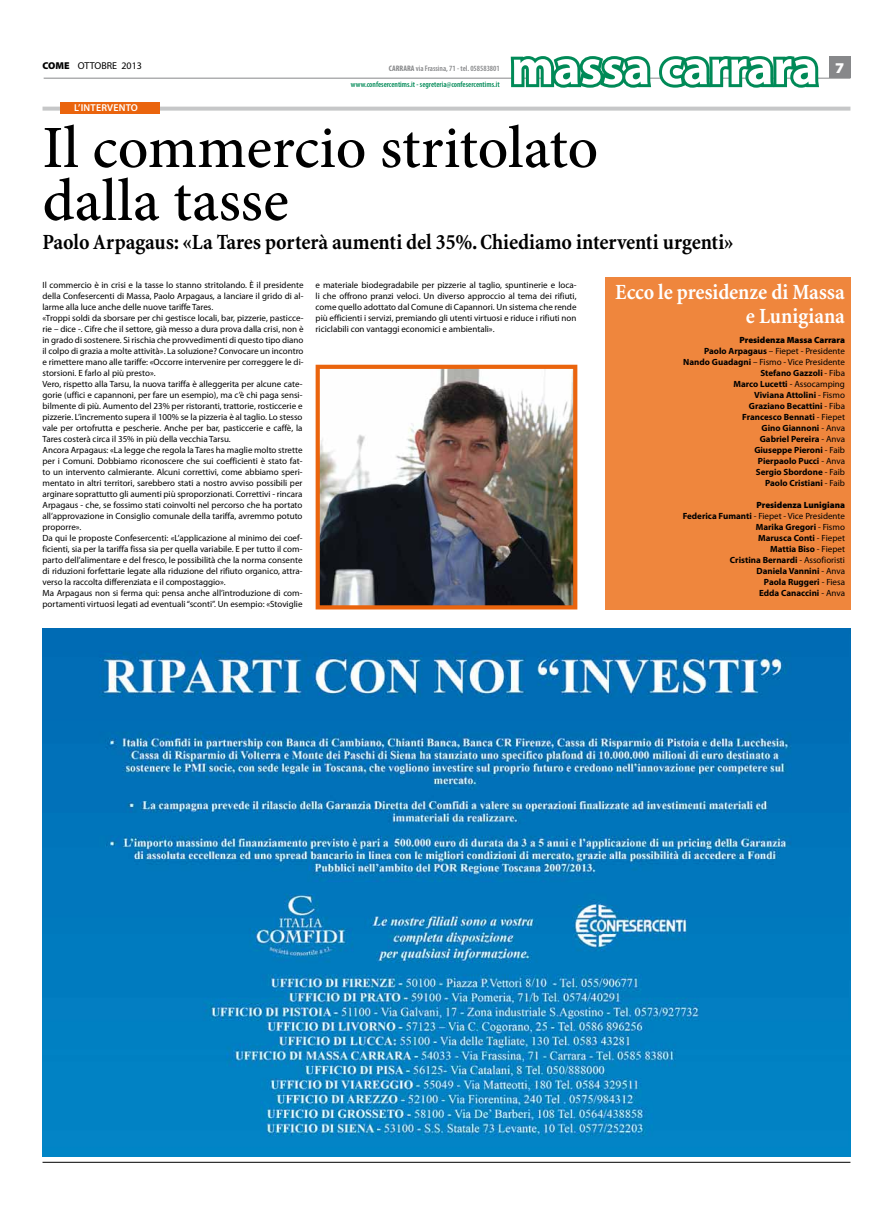
<style>
.page{position:relative;width:893px;height:1219px;background:#fff}
.page>*{position:absolute;margin:0;border:0;box-sizing:border-box;transform-origin:0 0}
.t1{font:500 60px/53px "Minion Pro";color:#000}
.t2{font:700 50px "Myriad Pro";color:#fff}
.t3{font:700 condensed 22px "Minion";letter-spacing:-.005em;color:#000}
.t4{font:700 condensed 22px/24px "Minion";letter-spacing:-.005em;color:#fff;text-align:right}
.t5{font:900 semi-expanded 15px "Myriad Pro";color:#fff}
.t6{font:10px "Myriad Pro";color:#000}
.t7{font:600 10px "Myriad Pro";letter-spacing:.02em;color:#fff}
.t8{font:9px/11px "Myriad Pro";color:#000}
.t9{font:700 9px/11px "Myriad Pro";color:#000;text-align:right}
.t10{font:600 condensed 8px "Myriad Pro";color:#008a57}
.t11{font:600 condensed 8px "Myriad Pro";color:#87888a}
.s1{font-weight:900}
.s2{font-weight:700}
.s3{font-weight:400}
</style>
<div class="page">
<hr style="left:44px;top:78px;width:806px;height:1px;background:#87888a">
<div style="left:829px;top:57px;width:22px;height:21px;background:#87888a"></div>
<hr style="left:43px;top:1162px;width:807px;height:1px;background:#000">
<svg style="left:508px;top:56px;width:315px;height:32px;background:#35a179"></svg>
<svg style="left:43px;top:107px;width:807px;height:4px;background:#cbcccd"></svg>
<div style="left:60px;top:102px;width:100px;height:11px;background:#ea640d"></div>
<img style="left:321px;top:370px;width:251px;height:234px">
<div style="left:316px;top:365px;width:261px;height:244px;border:4px solid #ea640d"></div>
<img style="left:43px;top:629px;width:808px;height:527px">
<div style="left:605px;top:277px;width:246px;height:332px;background:#ef863d"></div>
<h2 class="t2" style="left:511px;top:35px;width:309px">massa carrara</h2>
<p class="t6" style="left:43px;top:60px;width:101px"><span class="s1">COME</span> OTTOBRE 2013</p>
<p class="t11" style="left:389px;top:64px;width:112px"><span class="s2">CARRARA</span> via Frassina, 71 - tel. 058583801</p>
<h3 class="t5" style="left:835px;top:60px;width:11px">7</h3>
<p class="t10" style="left:351px;top:80px;width:150px">www.confesercentims.it - segreteria@confesercentims.it</p>
<p class="t7" style="left:74px;top:102px;width:65px">L’INTERVENTO</p>
<h1 class="t1" style="left:43px;top:121px;width:557px">Il commercio stritolato dalla tasse</h1>
<h3 class="t3" style="left:43px;top:230px;width:693px">Paolo Arpagaus: «La Tares porterà aumenti del 35%. Chiediamo interventi urgenti»</h3>
<p class="t8" style="left:43px;top:279px;width:263px">Il commercio è in crisi e la tasse lo stanno stritolando. È il presidente della Confesercenti di Massa, Paolo Arpagaus, a lanciare il grido di al&shy;larme alla luce anche delle nuove tariffe Tares.<br>«Troppi soldi da sborsare per chi gestisce locali, bar, pizzerie, pasticce&shy;rie – dice -. Cifre che il settore, già messo a dura prova dalla crisi, non è in grado di sostenere. Si rischia che provvedimenti di questo tipo diano il colpo di grazia a molte attività». La soluzione? Convocare un incontro e rimettere mano alle tariffe: «Occorre intervenire per correggere le di&shy;storsioni. E farlo al più presto».<br>Vero, rispetto alla Tarsu, la nuova tariffa è alleggerita per alcune cate&shy;gorie (uffici e capannoni, per fare un esempio), ma c’è chi paga sensi&shy;bilmente di più. Aumento del 23% per ristoranti, trattorie, rosticcerie e pizzerie. L’incremento supera il 100% se la pizzeria è al taglio. Lo stesso vale per ortofrutta e pescherie. Anche per bar, pasticcerie e caffè, la Tares costerà circa il 35% in più della vecchia Tarsu.<br>Ancora Arpagaus: «La legge che regola la Tares ha maglie molto strette per i Comuni. Dobbiamo riconoscere che sui coefficienti è stato fat&shy;to un intervento calmierante. Alcuni correttivi, come abbiamo speri&shy;mentato in altri territori, sarebbero stati a nostro avviso possibili per arginare soprattutto gli aumenti più sproporzionati. Correttivi - rincara Arpagaus - che, se fossimo stati coinvolti nel percorso che ha portato all’approvazione in Consiglio comunale della tariffa, avremmo potuto proporre».<br>Da qui le proposte Confesercenti: «L’applicazione al minimo dei coef&shy;ficienti, sia per la tariffa fissa sia per quella variabile. E per tutto il com&shy;parto dell’alimentare e del fresco, le possibilità che la norma consente di riduzioni forfettarie legate alla riduzione del rifiuto organico, attra&shy;verso la raccolta differenziata e il compostaggio».<br>Ma Arpagaus non si ferma qui: pensa anche all’introduzione di com&shy;portamenti virtuosi legati ad eventuali “sconti”. Un esempio: «Stoviglie</p>
<p class="t8" style="left:316px;top:279px;width:262px;text-align:justify">e materiale biodegradabile per pizzerie al taglio, spuntinerie e loca&shy;li che offrono pranzi veloci. Un diverso approccio al tema dei rifiuti, come quello adottato dal Comune di Capannori. Un sistema che rende più efficienti i servizi, premiando gli utenti virtuosi e riduce i rifiuti non riciclabili con vantaggi economici e ambientali».</p>
<h3 class="t4" style="left:615px;top:280px;width:231px">Ecco le presidenze di Massa e Lunigiana</h3>
<p class="t9" style="left:683px;top:334px;width:163px"><span class="s1">Presidenza Massa Carrara<br></span>Paolo Arpagaus <span class="s3">– Fiepet - Presidente<br></span>Nando Guadagni <span class="s3">– Fismo - Vice Presidente<br></span>Stefano Gazzoli <span class="s3">- Fiba<br></span>Marco Lucetti <span class="s3">- Assocamping<br></span>Viviana Attolini <span class="s3">- Fismo<br></span>Graziano Becattini <span class="s3">- Fiba<br></span>Francesco Bennati <span class="s3">- Fiepet<br></span>Gino Giannoni <span class="s3">- Anva<br></span>Gabriel Pereira <span class="s3">- Anva<br></span>Giuseppe Pieroni <span class="s3">- Faib<br></span>Pierpaolo Pucci <span class="s3">- Anva<br></span>Sergio Sbordone <span class="s3">- Faib<br></span>Paolo Cristiani <span class="s3">- Faib</span></p>
<p class="t9" style="left:683px;top:499px;width:164px"><span class="s1">Presidenza Lunigiana<br></span>Federica Fumanti <span class="s3">- Fiepet - Vice Presidente<br></span>Marika Gregori <span class="s3">- Fismo<br></span>Marusca Conti <span class="s3">- Fiepet<br></span>Mattia Biso <span class="s3">- Fiepet<br></span>Cristina Bernardi <span class="s3">- Assofioristi<br></span>Daniela Vannini <span class="s3">- Anva<br></span>Paola Ruggeri <span class="s3">- Fiesa<br></span>Edda Canaccini <span class="s3">- Anva</span></p>
</div>
